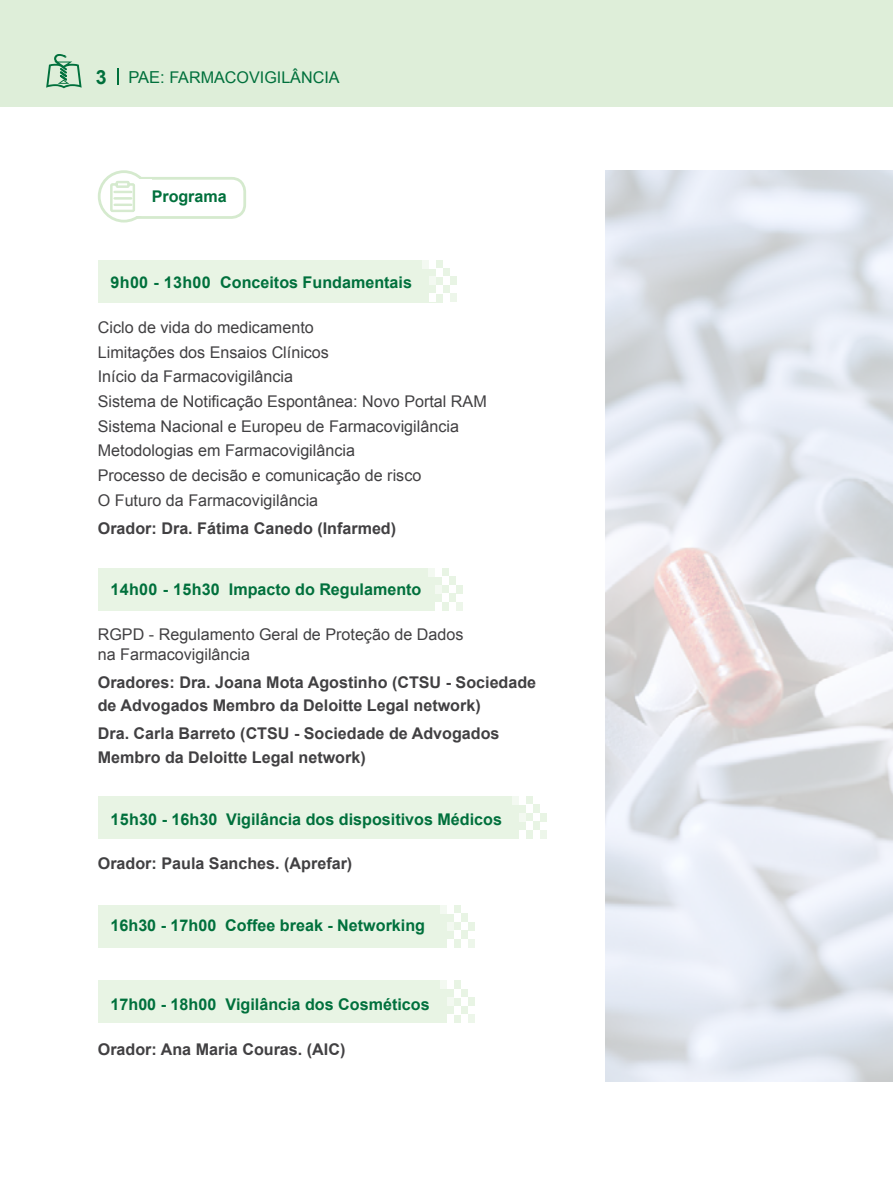
<style>
.page{position:relative;width:893px;height:1191px;background:#fff}
.page>*{position:absolute;margin:0;border:0;box-sizing:border-box;transform-origin:0 0}
.t1{font:16.2px/24.6px "Arial";color:#414042}
.t2{font:700 16.2px/23.5px "Arial";color:#414042}
.t3{font:700 16.2px "Arial";color:#00703c}
.t4{font:16.2px "Arial";color:#00703c}
.s1{font-weight:700;font-size:19.5px}
.s2{font-size:16.5px}
</style>
<div class="page">
<svg style="left:99px;top:172px;width:50px;height:49px"></svg>
<div style="left:98px;top:170px;width:52px;height:52px;border:3px solid #d5eace;border-radius:50%"></div>
<svg style="left:110px;top:175px;width:136px;height:45px"></svg>
<div style="left:98px;top:260px;width:345px;height:42px;background:#e8f4e4"></div>
<div style="left:422px;top:260px;width:7px;height:8px;background:#f3f9f1"></div>
<div style="left:450px;top:277px;width:7px;height:8px;background:#e8f4e4"></div>
<div style="left:450px;top:294px;width:7px;height:8px;background:#e8f4e4"></div>
<div style="left:436px;top:268px;width:7px;height:9px;background:#fff"></div>
<div style="left:429px;top:260px;width:7px;height:8px;background:#fff"></div>
<div style="left:429px;top:277px;width:7px;height:8px;background:#f3f9f1"></div>
<div style="left:443px;top:268px;width:7px;height:9px;background:#e8f4e4"></div>
<div style="left:443px;top:285px;width:7px;height:9px;background:#e8f4e4"></div>
<div style="left:436px;top:285px;width:7px;height:9px;background:#fff"></div>
<div style="left:429px;top:294px;width:7px;height:8px;background:#fff"></div>
<div style="left:98px;top:568px;width:351px;height:42px;background:#e8f4e4"></div>
<div style="left:428px;top:568px;width:7px;height:8px;background:#f3f9f1"></div>
<div style="left:456px;top:585px;width:7px;height:8px;background:#e8f4e4"></div>
<div style="left:456px;top:602px;width:7px;height:8px;background:#e8f4e4"></div>
<div style="left:442px;top:576px;width:7px;height:9px;background:#fff"></div>
<div style="left:435px;top:568px;width:7px;height:8px;background:#fff"></div>
<div style="left:435px;top:585px;width:7px;height:8px;background:#f3f9f1"></div>
<div style="left:449px;top:576px;width:7px;height:9px;background:#e8f4e4"></div>
<div style="left:449px;top:593px;width:7px;height:9px;background:#e8f4e4"></div>
<div style="left:442px;top:593px;width:7px;height:9px;background:#fff"></div>
<div style="left:435px;top:602px;width:7px;height:8px;background:#fff"></div>
<div style="left:98px;top:796px;width:435px;height:42px;background:#e8f4e4"></div>
<div style="left:512px;top:796px;width:7px;height:8px;background:#f3f9f1"></div>
<div style="left:540px;top:813px;width:7px;height:8px;background:#e8f4e4"></div>
<div style="left:540px;top:830px;width:7px;height:8px;background:#e8f4e4"></div>
<div style="left:526px;top:804px;width:7px;height:9px;background:#fff"></div>
<div style="left:519px;top:796px;width:7px;height:8px;background:#fff"></div>
<div style="left:519px;top:813px;width:7px;height:8px;background:#f3f9f1"></div>
<div style="left:533px;top:804px;width:7px;height:9px;background:#e8f4e4"></div>
<div style="left:533px;top:821px;width:7px;height:9px;background:#e8f4e4"></div>
<div style="left:526px;top:821px;width:7px;height:9px;background:#fff"></div>
<div style="left:519px;top:830px;width:7px;height:8px;background:#fff"></div>
<div style="left:98px;top:980px;width:363px;height:43px;background:#e8f4e4"></div>
<div style="left:440px;top:980px;width:7px;height:9px;background:#f3f9f1"></div>
<div style="left:468px;top:997px;width:7px;height:8px;background:#e8f4e4"></div>
<div style="left:468px;top:1014px;width:7px;height:9px;background:#e8f4e4"></div>
<div style="left:454px;top:989px;width:7px;height:8px;background:#fff"></div>
<div style="left:447px;top:980px;width:7px;height:9px;background:#fff"></div>
<div style="left:447px;top:997px;width:7px;height:8px;background:#f3f9f1"></div>
<div style="left:461px;top:989px;width:7px;height:8px;background:#e8f4e4"></div>
<div style="left:461px;top:1005px;width:7px;height:9px;background:#e8f4e4"></div>
<div style="left:454px;top:1005px;width:7px;height:9px;background:#fff"></div>
<div style="left:447px;top:1014px;width:7px;height:9px;background:#fff"></div>
<div style="left:98px;top:905px;width:363px;height:42px;background:#e8f4e4"></div>
<div style="left:440px;top:905px;width:7px;height:8px;background:#f3f9f1"></div>
<div style="left:468px;top:922px;width:7px;height:8px;background:#e8f4e4"></div>
<div style="left:468px;top:939px;width:7px;height:8px;background:#e8f4e4"></div>
<div style="left:454px;top:913px;width:7px;height:9px;background:#fff"></div>
<div style="left:447px;top:905px;width:7px;height:8px;background:#fff"></div>
<div style="left:447px;top:922px;width:7px;height:8px;background:#f3f9f1"></div>
<div style="left:461px;top:913px;width:7px;height:9px;background:#e8f4e4"></div>
<div style="left:461px;top:930px;width:7px;height:9px;background:#e8f4e4"></div>
<div style="left:454px;top:930px;width:7px;height:9px;background:#fff"></div>
<div style="left:447px;top:939px;width:7px;height:8px;background:#fff"></div>
<div style="left:0;top:0;width:893px;height:106px;background:#deeed9"></div>
<svg style="left:117px;top:68px;width:1px;height:17px"></svg>
<svg style="left:46px;top:54px;width:36px;height:34px"></svg>
<p class="t4" style="left:96px;top:66px;width:245px"><span class="s1">3</span> <span class="s2">PAE:</span> FARMACOVIGILÂNCIA</p>
<p class="t3" style="left:152px;top:186px;width:76px">Programa</p>
<p class="t3" style="left:111px;top:272px;width:303px">9h00 - 13h00 Conceitos Fundamentais</p>
<p class="t1" style="left:98px;top:315px;width:390px">Ciclo de vida do medicamento<br>Limitações dos Ensaios Clínicos<br>Início da Farmacovigilância<br>Sistema de Notificação Espontânea: Novo Portal RAM Sistema Nacional e Europeu de Farmacovigilância Metodologias em Farmacovigilância<br>Processo de decisão e comunicação de risco<br>O Futuro da Farmacovigilância</p>
<p class="t2" style="left:98px;top:516px;width:300px">Orador: Dra. Fátima Canedo (Infarmed)</p>
<p class="t3" style="left:111px;top:579px;width:312px">14h00 - 15h30 Impacto do Regulamento</p>
<p class="t1" style="left:98px;top:625px;width:367px;line-height:19.4px">RGPD - Regulamento Geral de Proteção de Dados na Farmacovigilância</p>
<p class="t2" style="left:98px;top:670px;width:440px">Oradores: Dra. Joana Mota Agostinho (CTSU - Sociedade de Advogados Membro da Deloitte Legal network)</p>
<p class="t2" style="left:98px;top:722px;width:403px">Dra. Carla Barreto (CTSU - Sociedade de Advogados<br>Membro da Deloitte Legal network)</p>
<p class="t3" style="left:111px;top:808px;width:393px">15h30 - 16h30 Vigilância dos dispositivos Médicos</p>
<p class="t2" style="left:98px;top:852px;width:256px">Orador: Paula Sanches. (Aprefar)</p>
<p class="t3" style="left:111px;top:915px;width:316px">16h30 - 17h00 Coffee break - Networking</p>
<p class="t3" style="left:111px;top:993px;width:321px">17h00 - 18h00 Vigilância dos Cosméticos</p>
<p class="t2" style="left:98px;top:1038px;width:249px">Orador: Ana Maria Couras. (AIC)</p>
</div>
